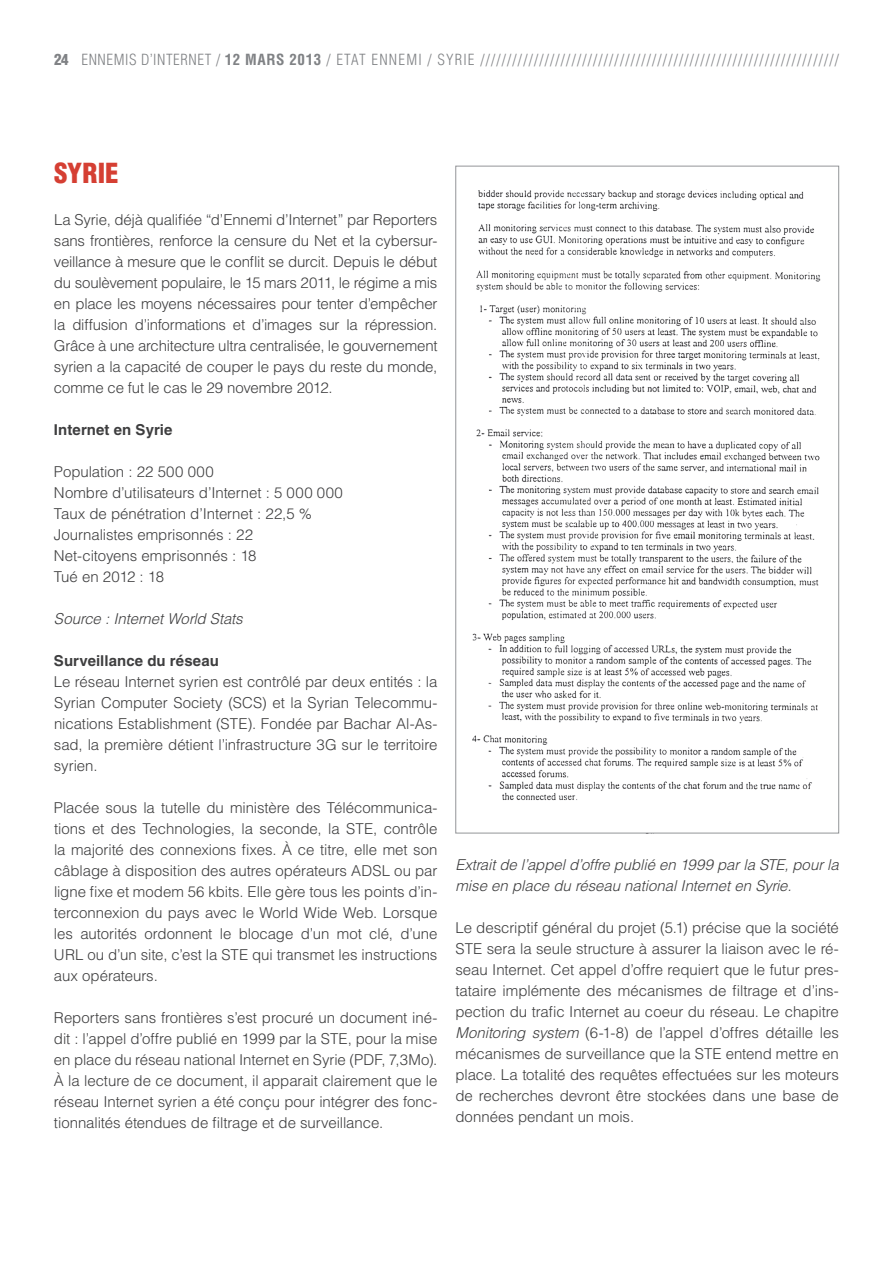
<style>
.page{position:relative;width:893px;height:1263px;background:#fff}
.page>*{position:absolute;margin:0;border:0;box-sizing:border-box;transform-origin:0 0}
.t1{font:900 condensed 27px "Helvetica LT Std";color:#d53f33}
.t2{font:300 15px/21px "Helvetica LT Std";letter-spacing:-.005em;color:#3e3e3f;text-align:justify}
.t3{font:italic 300 15px/21px "Helvetica LT Std";letter-spacing:-.005em;color:#3e3e3f}
.t4{font:300 condensed 15px "Helvetica LT Std";letter-spacing:.04em;color:#808285}
.t5{font:700 15px "Helvetica LT Std";letter-spacing:.005em;color:#3e3e3f}
.s1{font-weight:900}
.s2{font-weight:700}
.s3{font-style:italic}
</style>
<div class="page">
<img style="left:472px;top:189px;width:349px;height:612px">
<p class="t4" style="left:54px;top:50px;width:786px"><span class="s1">24</span> ENNEMIS D’INTERNET / <span class="s2">12 MARS 2013</span> / ETAT ENNEMI / SYRIE ///////////////////////////////////////////////////////////////////</p>
<h1 class="t1" style="left:54px;top:156px;width:66px">Syrie</h1>
<p class="t2" style="left:54px;top:209px;width:385px">La Syrie, déjà qualifiée “d’Ennemi d’I nternet” par Reporters sans frontières, renforce la censure du N et et la cybersur&shy;veillance à mesure que le conflit se durcit. Depuis le début du soulèvement populaire, le 15 mars 2011, le régime a mis en place les moyens nécessaires pour tenter d’empêcher la diffusion d’informations et d’images sur la répression.<br>Grâce à une architecture ultra centralisée, le gouvernement syrien a la capacité de couper le pays du reste du monde, comme ce fut le cas le 29 novembre 2012.</p>
<p class="t5" style="left:54px;top:421px;width:120px">Internet en Syrie</p>
<p class="t2" style="left:54px;top:461px;width:290px;text-align:left">Population : 22 500 000<br>Nombre d’utilisateurs d’I nternet : 5 000 000<br>Taux de pénétration d’I nternet : 22,5 %<br>Journalistes emprisonnés : 22<br>Net-citoyens emprisonnés : 18<br>Tué en 2012 : 18</p>
<p class="t3" style="left:54px;top:608px;width:190px">Source : Internet World Stats</p>
<p class="t5" style="left:54px;top:652px;width:166px">Surveillance du réseau</p>
<p class="t2" style="left:54px;top:671px;width:385px">Le réseau I nternet syrien est contrôlé par deux entités : la Syrian Computer Society (SCS) et la Syrian Telecommu&shy;nications Establishment (STE). Fondée par Bachar Al-As&shy;sad, la première détient l’infrastructure 3G sur le territoire syrien.</p>
<p class="t2" style="left:54px;top:797px;width:385px">Placée sous la tutelle du ministère des Télécommunica&shy;tions et des Technologies, la seconde, la STE, contrôle la majorité des connexions fixes. À ce titre, elle met son câblage à disposition des autres opérateurs ADSL ou par ligne fixe et modem 56 kbits. Elle gère tous les points d’in&shy;terconnexion du pays avec le World Wide Web. Lorsque les autorités ordonnent le blocage d’un mot clé, d’une URL</p>
<p class="t2" style="left:54px;top:944px;width:385px;text-indent:33px">ou d’un site, c’est la STE qui transmet les instructions aux opérateurs.</p>
<p class="t2" style="left:54px;top:1007px;width:385px">Reporters sans frontières s’est procuré un document iné&shy;dit : l’appel d’offre publié en 1999 par la STE, pour la mise en place du réseau national I nternet en Syrie (PDF, 7,3Mo).<br>À la lecture de ce document, il apparait clairement que le réseau I nternet syrien a été conçu pour intégrer des fonc&shy;tionnalités étendues de filtrage et de surveillance.</p>
<p class="t3" style="left:455px;top:854px;width:385px">Extrait de l’appel d’offre publié en 1999 par la STE, pour la mise en place du réseau national Internet en Syrie.</p>
<p class="t2" style="left:455px;top:917px;width:385px">Le descriptif général du projet (5.1) précise que la société STE sera la seule structure à assurer la liaison avec le ré&shy;seau I nternet. Cet appel d’offre requiert que le futur pres&shy;tataire implémente des mécanismes de filtrage et d’ins&shy;pection du trafic I nternet au coeur du réseau. Le chapitre <span class="s3">Monitoring system</span> (6-1-8) de l’appel d’offres détaille les mécanismes de surveillance que la STE entend mettre en place. La totalité des requêtes effectuées sur les moteurs de recherches devront être stockées dans une base de données pendant un mois.</p>
</div>
